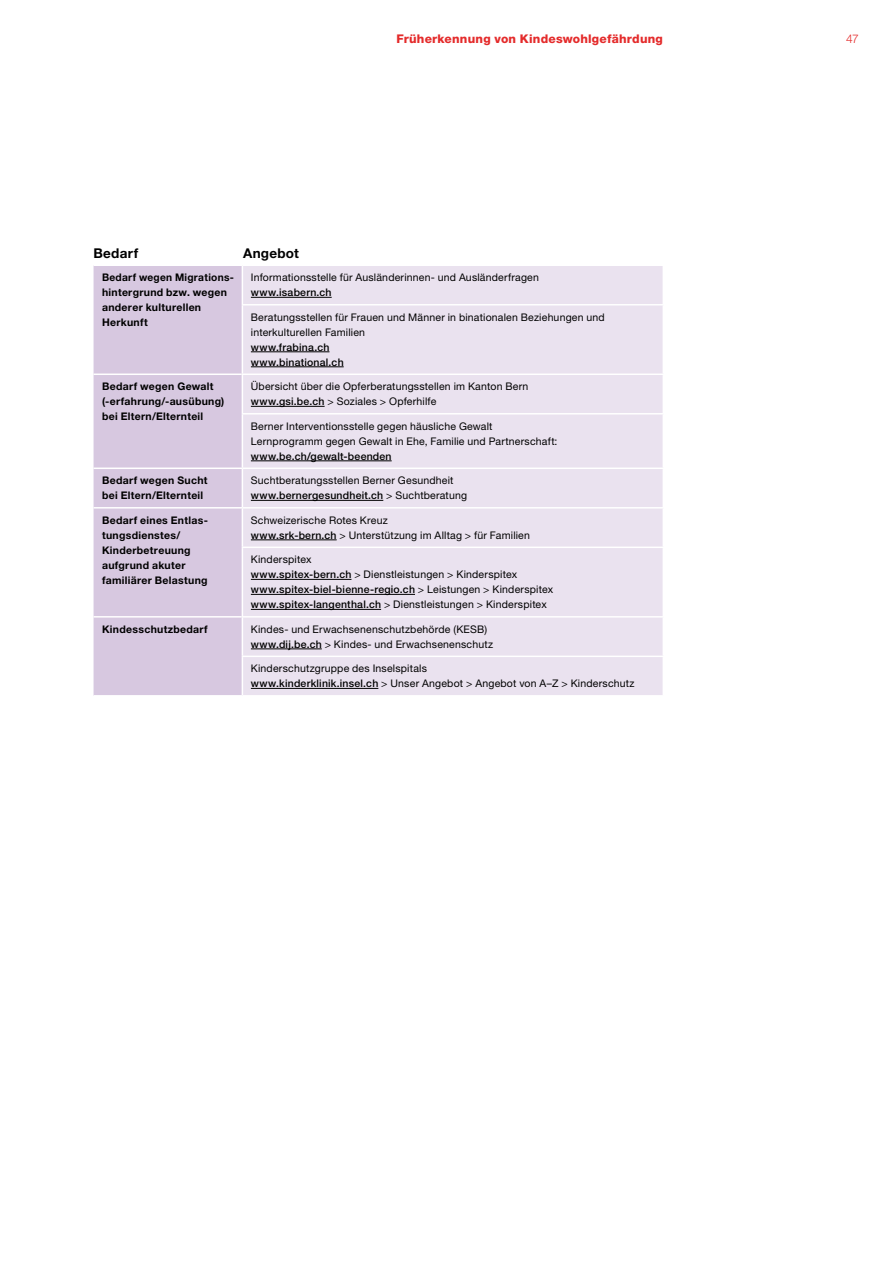
<style>
.page{position:relative;width:893px;height:1263px;background:#fff}
.page>*{position:absolute;margin:0;border:0;box-sizing:border-box;transform-origin:0 0}
.t1{font:700 13.5px "Helvetica Neue LT Std";letter-spacing:.02em;color:#000}
.t2{font:800 12px "Helvetica Neue LT Std";letter-spacing:.02em;color:#e42b2b}
.t3{font:300 12px "Helvetica Neue LT Std";color:#e42b2b}
.t4{font:10.5px/15px "Helvetica Neue LT Std";letter-spacing:.02em;color:#000}
.t5{font:700 10.5px/15px "Helvetica Neue LT Std";letter-spacing:.03em;color:#000}
.t6{font:500 10.5px/15px "Helvetica Neue LT Std";letter-spacing:.02em;color:#000}
.s1{font-weight:500}
</style>
<div class="page">
<div style="left:94px;top:266px;width:148px;height:429px;background:#d7c8e0"></div>
<div style="left:243px;top:266px;width:420px;height:429px;background:#eae2ef"></div>
<hr style="left:242px;top:413px;width:422px;height:1px;background:#fff">
<hr style="left:94px;top:467px;width:148px;height:2px;background:#fff">
<hr style="left:242px;top:467px;width:422px;height:2px;background:#fff">
<hr style="left:94px;top:507px;width:148px;height:1px;background:#fff">
<hr style="left:242px;top:507px;width:422px;height:1px;background:#fff">
<hr style="left:242px;top:616px;width:422px;height:2px;background:#fff">
<hr style="left:94px;top:616px;width:148px;height:2px;background:#fff">
<hr style="left:242px;top:546px;width:422px;height:2px;background:#fff">
<hr style="left:242px;top:656px;width:422px;height:1px;background:#fff">
<hr style="left:242px;top:373px;width:422px;height:2px;background:#fff">
<hr style="left:94px;top:373px;width:148px;height:2px;background:#fff">
<hr style="left:242px;top:304px;width:422px;height:1px;background:#fff">
<hr style="left:251px;top:297px;width:81px;height:1px;background:#000">
<hr style="left:251px;top:352px;width:78px;height:1px;background:#000">
<hr style="left:251px;top:367px;width:93px;height:1px;background:#000">
<hr style="left:251px;top:406px;width:74px;height:1px;background:#000">
<hr style="left:251px;top:461px;width:141px;height:1px;background:#000">
<hr style="left:251px;top:500px;width:132px;height:1px;background:#000">
<hr style="left:251px;top:540px;width:86px;height:1px;background:#000">
<hr style="left:251px;top:579px;width:100px;height:1px;background:#000">
<hr style="left:251px;top:594px;width:164px;height:1px;background:#000">
<hr style="left:251px;top:609px;width:130px;height:1px;background:#000">
<hr style="left:251px;top:649px;width:71px;height:1px;background:#000">
<hr style="left:251px;top:688px;width:127px;height:1px;background:#000">
<p class="t2" style="left:396px;top:31px;width:268px">Früherkennung von Kindeswohlgefährdung</p>
<p class="t1" style="left:94px;top:245px;width:46px">Bedarf</p>
<p class="t1" style="left:243px;top:245px;width:57px">Angebot</p>
<p class="t5" style="left:102px;top:270px;width:133px">Bedarf wegen Migrations&shy;hintergrund bzw. wegen anderer kulturellen<br>Herkunft</p>
<p class="t4" style="left:251px;top:270px;width:290px">Informationsstelle für Ausländerinnen- und Ausländerfragen</p>
<p class="t6" style="left:251px;top:285px;width:82px">www.isabern.ch</p>
<p class="t4" style="left:251px;top:309px;width:355px">Beratungsstellen für Frauen und Männer in binationalen Beziehungen und interkulturellen Familien</p>
<p class="t6" style="left:251px;top:339px;width:94px">www.frabina.ch www.binational.ch</p>
<p class="t5" style="left:102px;top:379px;width:124px">Bedarf wegen Gewalt (-erfahrung/-ausübung) bei Eltern/Elternteil</p>
<p class="t4" style="left:251px;top:379px;width:279px">Übersicht über die Opferberatungsstellen im Kanton Bern <span class="s1">www.gsi.be.ch</span> &gt; Soziales &gt; Opferhilfe</p>
<p class="t4" style="left:251px;top:418px;width:308px">Berner Interventionsstelle gegen häusliche Gewalt<br>Lernprogramm gegen Gewalt in Ehe, Familie und Partnerschaft:</p>
<p class="t6" style="left:251px;top:448px;width:142px">www.be.ch/gewalt-beenden</p>
<p class="t5" style="left:102px;top:473px;width:107px">Bedarf wegen Sucht bei Eltern/Elternteil</p>
<p class="t4" style="left:251px;top:473px;width:218px">Suchtberatungsstellen Berner Gesundheit <span class="s1">www.bernergesundheit.ch</span> &gt; Suchtberatung</p>
<p class="t5" style="left:102px;top:512px;width:107px">Bedarf eines Entlas&shy;tungsdienstes/<br>Kinderbetreuung aufgrund akuter familiärer Belastung</p>
<p class="t4" style="left:251px;top:512px;width:281px">Schweizerische Rotes Kreuz<br><span class="s1">www.srk-bern.ch</span> &gt; Unterstützung im Alltag &gt; für Familien</p>
<p class="t4" style="left:251px;top:552px;width:304px">Kinderspitex<br><span class="s1">www.spitex-bern.ch</span> &gt; Dienstleistungen &gt; Kinderspitex <span class="s1">www.spitex-biel-bienne-regio.ch</span> &gt; Leistungen &gt; Kinderspitex <span class="s1">www.spitex-langenthal.ch</span> &gt; Dienstleistungen &gt; Kinderspitex</p>
<p class="t5" style="left:102px;top:621px;width:107px">Kindesschutzbedarf</p>
<p class="t4" style="left:251px;top:621px;width:244px">Kindes- und Erwachsenenschutzbehörde (KESB) <span class="s1">www.dij.be.ch</span> &gt; Kindes- und Erwachsenenschutz</p>
<p class="t4" style="left:251px;top:661px;width:385px">Kinderschutzgruppe des Inselspitals<br><span class="s1">www.kinderklinik.insel.ch</span> &gt; Unser Angebot &gt; Angebot von A–Z &gt; Kinderschutz</p>
<p class="t3" style="left:846px;top:31px;width:14px">47</p>
</div>
